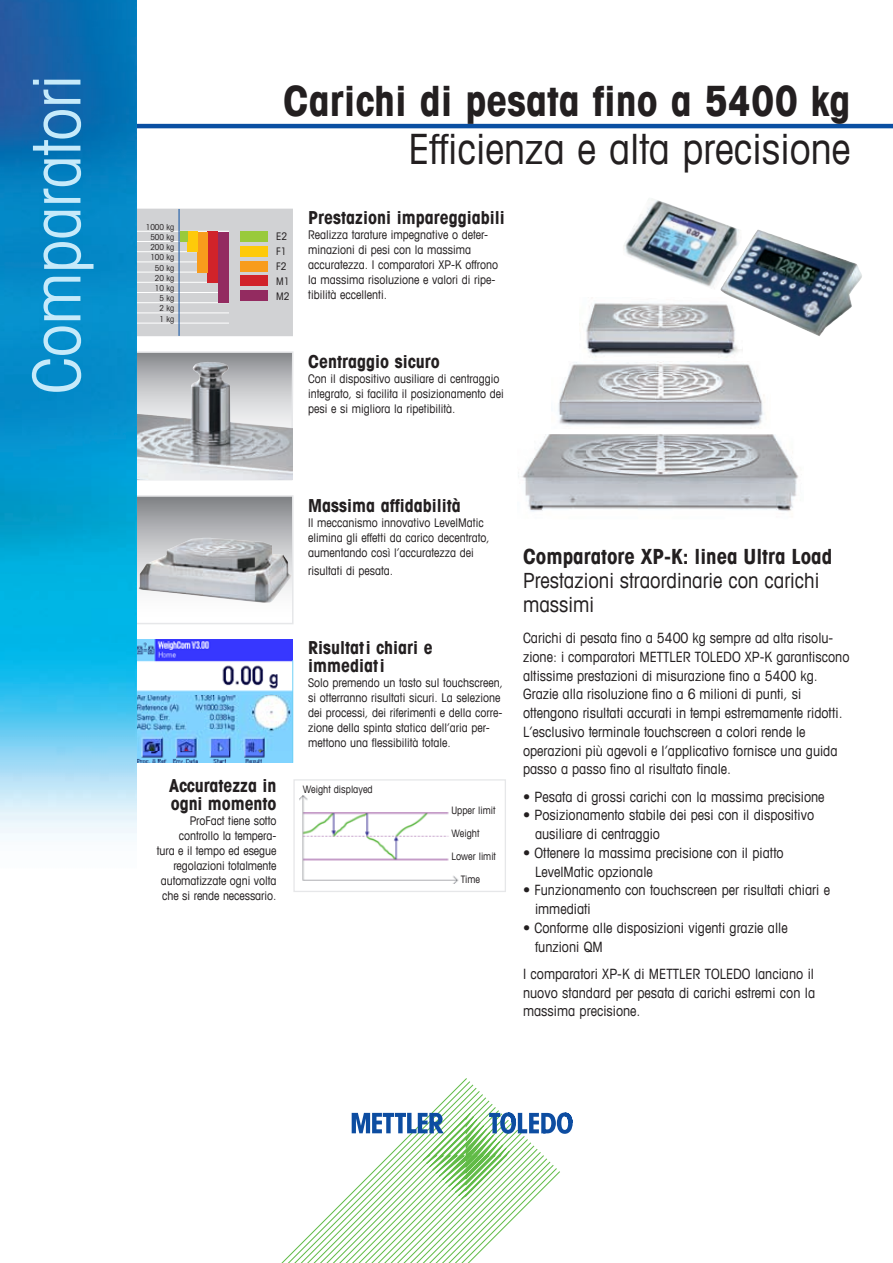
<style>
.page{position:relative;width:893px;height:1263px;background:#fff}
.page>*{position:absolute;margin:0;border:0;box-sizing:border-box;transform-origin:0 0}
.t1{font:condensed 66px "Avant Garde Com";color:#c6eafa}
.t2{font:700 condensed 42px "Avant Garde Com";color:#231f20}
.t3{font:condensed 42px "Avant Garde Com";color:#231f20}
.t4{font:condensed 21px/24px "Avant Garde Com";color:#231f20}
.t5{font:700 condensed 21px "Avant Garde Com";color:#231f20}
.t6{font:700 condensed 18px/18px "Avant Garde Com";color:#231f20}
.t7{font:condensed 14.25px/18.8px "Avant Garde Com";color:#231f20}
.t8{font:condensed 12px/15px "Avant Garde Com";color:#231f20}
.t9{font:condensed 10.5px/15px "Avant Garde Com";color:#231f20}
.t10{font:condensed 10.35px "Avant Garde Com";color:#231f20}
.t11{font:condensed 8.25px/10.2px "Avant Garde";color:#231f20;text-align:right}
</style>
<div class="page">
<img style="left:558px;top:362px;width:207px;height:67px">
<img style="left:518px;top:434px;width:281px;height:78px">
<img style="left:586px;top:297px;width:153px;height:61px">
<img style="left:623px;top:199px;width:116px;height:88px">
<img style="left:720px;top:230px;width:142px;height:106px">
<div style="left:136px;top:209px;width:157px;height:127px;background:#d1d2d4"></div>
<hr style="left:135px;top:231px;width:94px;height:1px;background:#fff">
<hr style="left:135px;top:241px;width:94px;height:1px;background:#fff">
<hr style="left:135px;top:251px;width:94px;height:1px;background:#fff">
<hr style="left:135px;top:262px;width:94px;height:1px;background:#fff">
<hr style="left:135px;top:272px;width:94px;height:1px;background:#fff">
<hr style="left:135px;top:282px;width:94px;height:1px;background:#fff">
<hr style="left:135px;top:292px;width:94px;height:1px;background:#fff">
<hr style="left:135px;top:302px;width:94px;height:1px;background:#fff">
<hr style="left:135px;top:313px;width:94px;height:1px;background:#fff">
<hr style="left:135px;top:323px;width:94px;height:1px;background:#fff">
<div style="left:240px;top:231px;width:28px;height:11px;background:#99ca3b"></div>
<div style="left:240px;top:246px;width:28px;height:11px;background:#feca0a"></div>
<div style="left:240px;top:261px;width:28px;height:11px;background:#f89c1c"></div>
<div style="left:240px;top:276px;width:28px;height:10px;background:#d1232a"></div>
<div style="left:240px;top:290px;width:28px;height:11px;background:#932b60"></div>
<div style="left:218px;top:232px;width:11px;height:71px;background:#932b60"></div>
<div style="left:208px;top:232px;width:10px;height:51px;background:#d1232a"></div>
<div style="left:197px;top:232px;width:10px;height:40px;background:#f89c1c"></div>
<div style="left:187px;top:232px;width:10px;height:20px;background:#feca0a"></div>
<div style="left:180px;top:232px;width:7px;height:10px;background:#99ca3b"></div>
<hr style="left:179px;top:209px;width:1px;height:127px;background:#0a4fa2">
<img style="left:136px;top:639px;width:157px;height:124px">
<hr style="left:292px;top:660px;width:1px;height:103px;background:#6ed0f6">
<div style="left:293px;top:779px;width:213px;height:113px;border:1px solid #e6e7e9"></div>
<img style="left:299px;top:795px;width:160px;height:89px">
<hr style="left:109px;top:124px;width:784px;height:4px;background:#0a4fa2">
<svg style="left:281px;top:1078px;width:251px;height:185px"></svg>
<svg style="left:352px;top:1112px;width:221px;height:88px"></svg>
<svg style="left:137px;top:498px;width:153px;height:95px;background:#a1a2a5"></svg>
<div style="left:134px;top:495px;width:159px;height:129px;border:2px solid #e6e7e9"></div>
<img style="left:139px;top:537px;width:153px;height:66px">
<svg style="left:136px;top:351px;width:158px;height:130px"></svg>
<img style="left:136px;top:361px;width:156px;height:118px">
<img style="left:0;top:0;width:136px;height:840px">
<h1 class="t1" style="left:16px;top:394px;width:321px;rotate:-90deg">Comparatori</h1>
<h2 class="t2" style="left:283px;top:74px;width:569px">Carichi di pesata fino a 5400 kg</h2>
<h2 class="t3" style="left:408px;top:123px;width:444px">Efficienza e alta precisione</h2>
<p class="t11" style="left:146px;top:221px;width:30px">1000 kg<br>500 kg<br>200 kg<br>100 kg<br>50 kg<br>20 kg<br>10 kg<br>5 kg<br>2 kg<br>1 kg</p>
<p class="t9" style="left:276px;top:229px;width:15px">E2<br>F1<br>F2<br>M1<br>M2</p>
<p class="t6" style="left:308px;top:208px;width:198px">Prestazioni impareggiabili</p>
<p class="t8" style="left:308px;top:227px;width:191px">Realizza tarature impegnative o deter&shy;minazioni di pesi con la massima accuratezza. I comparatori XP-K offrono la massima risoluzione e valori di ripe&shy;tibilità eccellenti.</p>
<p class="t6" style="left:308px;top:352px;width:133px">Centraggio sicuro</p>
<p class="t8" style="left:308px;top:371px;width:197px">Con il dispositivo ausiliare di centraggio integrato, si facilita il posizionamento dei pesi e si migliora la ripetibilità.</p>
<p class="t6" style="left:169px;top:776px;width:109px">Accuratezza in ogni momento</p>
<p class="t8" style="left:157px;top:813px;width:121px;text-align:right">ProFact tiene sotto controllo la tempera-<br>tura e il tempo ed esegue regolazioni totalmente automatizzate ogni volta che si rende necessario.</p>
<p class="t6" style="left:308px;top:496px;width:154px">Massima affidabilità</p>
<p class="t8" style="left:308px;top:515px;width:183px">Il meccanismo innovativo LevelMatic elimina gli effetti da carico decentrato, aumentando così l‘accuratezza dei</p>
<p class="t8" style="left:308px;top:563px;width:86px">risultati di pesata.</p>
<p class="t6" style="left:308px;top:638px;width:126px">Risultati chiari e immediati</p>
<p class="t8" style="left:308px;top:675px;width:196px">Solo premendo un tasto sul touchscreen, si otterranno risultati sicuri. La selezione dei processi, dei riferimenti e della corre&shy;zione della spinta statica dell‘aria per&shy;mettono una flessibilità totale.</p>
<p class="t10" style="left:303px;top:783px;width:72px">Weight displayed</p>
<p class="t10" style="left:451px;top:803px;width:45px">Upper limit</p>
<p class="t10" style="left:451px;top:827px;width:29px">Weight</p>
<p class="t10" style="left:451px;top:850px;width:46px">Lower limit</p>
<p class="t10" style="left:461px;top:873px;width:21px">Time</p>
<h3 class="t5" style="left:523px;top:543px;width:311px">Comparatore XP-K: linea Ultra Load</h3>
<h3 class="t4" style="left:523px;top:568px;width:298px">Prestazioni straordinarie con carichi massimi</h3>
<p class="t7" style="left:523px;top:628px;width:328px">Carichi di pesata fino a 5400 kg sempre ad alta risolu&shy;zione: i comparatori METTLER TOLEDO XP-K garantiscono altissime prestazioni di misurazione fino a 5400 kg.<br>Grazie alla risoluzione fino a 6 milioni di punti, si ottengono risultati accurati in tempi estremamente ridotti.<br>L‘esclusivo terminale touchscreen a colori rende le operazioni più agevoli e l‘applicativo fornisce una guida passo a passo fino al risultato finale.</p>
<p class="t7" style="left:523px;top:787px;width:303px">• Pesata di grossi carichi con la massima precisione</p>
<p class="t7" style="left:535px;top:805px;width:281px;text-indent:-12px">• Posizionamento stabile dei pesi con il dispositivo ausiliare di centraggio</p>
<p class="t7" style="left:535px;top:843px;width:250px;text-indent:-12px">• Ottenere la massima precisione con il piatto<br>LevelMatic opzionale</p>
<p class="t7" style="left:535px;top:880px;width:297px;text-indent:-12px">• Funzionamento con touchscreen per risultati chiari e immediati</p>
<p class="t7" style="left:535px;top:918px;width:254px;text-indent:-12px">• Conforme alle disposizioni vigenti grazie alle funzioni QM</p>
<p class="t7" style="left:523px;top:964px;width:294px;text-align:justify">I comparatori XP-K di METTLER TOLEDO lanciano il nuovo standard per pesata di carichi estremi con la massima precisione.</p>
</div>
